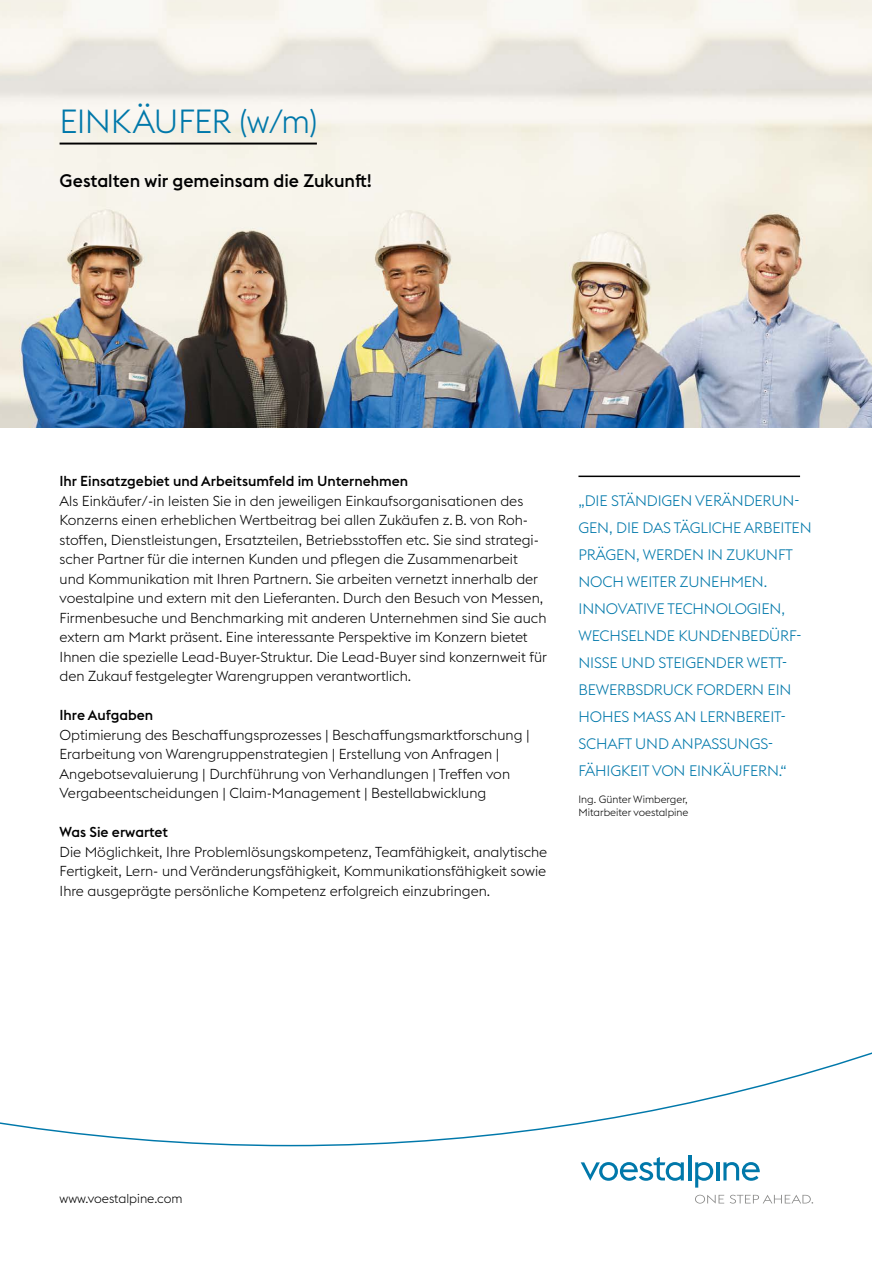
<style>
.page{position:relative;width:872px;height:1263px;background:#fff}
.page>*{position:absolute;margin:0;border:0;box-sizing:border-box;transform-origin:0 0}
.t1{font:300 33px "voestalpine";letter-spacing:-.015em;color:#0078aa}
.t2{font:500 18px "voestalpine";color:#000}
.t3{font:300 15px/27px "voestalpine";letter-spacing:-.01em;color:#0078aa}
.t4{font:300 14.25px/19.5px "voestalpine";color:#000}
.t5{font:500 14.25px "voestalpine";color:#000}
.t6{font:300 12.75px "voestalpine";color:#000}
.t7{font:300 10.5px/13.5px "voestalpine";color:#000}
</style>
<div class="page">
<svg style="left:580px;top:1157px;width:104px;height:24px"></svg>
<hr style="left:688px;top:1155px;width:3px;height:25px;background:#0078aa">
<svg style="left:695px;top:1162px;width:18px;height:25px"></svg>
<hr style="left:716px;top:1162px;width:3px;height:18px;background:#0078aa">
<svg style="left:723px;top:1162px;width:37px;height:19px"></svg>
<svg style="left:695px;top:1195px;width:118px;height:8px"></svg>
<svg style="left:0;top:1052px;width:872px;height:95px"></svg>
<img style="left:0;top:0;width:872px;height:427px">
<hr style="left:60px;top:143px;width:257px;height:2px;background:#000">
<hr style="left:578px;top:476px;width:222px;height:1px;background:#000">
<h1 class="t1" style="left:60px;top:102px;width:259px">EINKÄUFER (w/m)</h1>
<p class="t2" style="left:60px;top:170px;width:314px">Gestalten wir gemeinsam die Zukunft!</p>
<p class="t5" style="left:60px;top:472px;width:350px">Ihr Einsatzgebiet und Arbeitsumfeld im Unternehmen</p>
<p class="t4" style="left:60px;top:491px;width:489px">Als Einkäufer/-in leisten Sie in den jeweiligen Einkaufsorganisationen des Konzerns einen erheblichen Wertbeitrag bei allen Zukäufen z.B. von Roh&shy;stoffen, Dienstleistungen, Ersatzteilen, Betriebsstoffen etc. Sie sind strategi&shy;scher Partner für die internen Kunden und pflegen die Zusammenarbeit<br>und Kommunikation mit Ihren Partnern. Sie arbeiten vernetzt innerhalb der voestalpine und extern mit den Lieferanten. Durch den Besuch von Messen, Firmenbesuche und Benchmarking mit anderen Unternehmen sind Sie auch extern am Markt präsent. Eine interessante Perspektive im Konzern bietet Ihnen die spezielle Lead-Buyer-Struktur. Die Lead-Buyer sind konzernweit für den Zukauf festgelegter Warengruppen verantwortlich.</p>
<p class="t5" style="left:60px;top:706px;width:95px">Ihre Aufgaben</p>
<p class="t4" style="left:60px;top:725px;width:471px">Optimierung des Beschaffungsprozesses | Beschaffungsmarktforschung | Erarbeitung von Warengruppenstrategien | Erstellung von Anfragen | Angebotsevaluierung | Durchführung von Verhandlungen | Treffen von Vergabeentscheidungen | Claim-Management | Bestellabwicklung</p>
<p class="t5" style="left:60px;top:823px;width:110px">Was Sie erwartet</p>
<p class="t4" style="left:60px;top:842px;width:489px;text-align:justify">Die Möglichkeit, Ihre Problemlösungskompetenz, Teamfähigkeit, analytische Fertigkeit, Lern- und Veränderungsfähigkeit, Kommunikationsfähigkeit sowie Ihre ausgeprägte persönliche Kompetenz erfolgreich einzubringen.</p>
<p class="t3" style="left:578px;top:487px;width:235px">„DIE STÄNDIGEN VERÄNDERUN-<br>GEN, DIE DAS TÄGLICHE ARBEITEN<br>PRÄGEN, WERDEN IN ZUKUNFT<br>NOCH WEITER ZUNEHMEN.<br>INNOVATIVE TECHNOLOGIEN,<br>WECHSELNDE KUNDENBEDÜRF-<br>NISSE UND STEIGENDER WETT-<br>BEWERBSDRUCK FORDERN EIN<br>HOHES MASS AN LERNBEREIT-<br>SCHAFT UND ANPASSUNGS-<br>FÄHIGKEIT VON EINKÄUFERN.“</p>
<p class="t7" style="left:578px;top:792px;width:111px">Ing. Günter Wimberger,<br>Mitarbeiter voestalpine</p>
<p class="t6" style="left:60px;top:1191px;width:125px">www.voestalpine.com</p>
</div>
